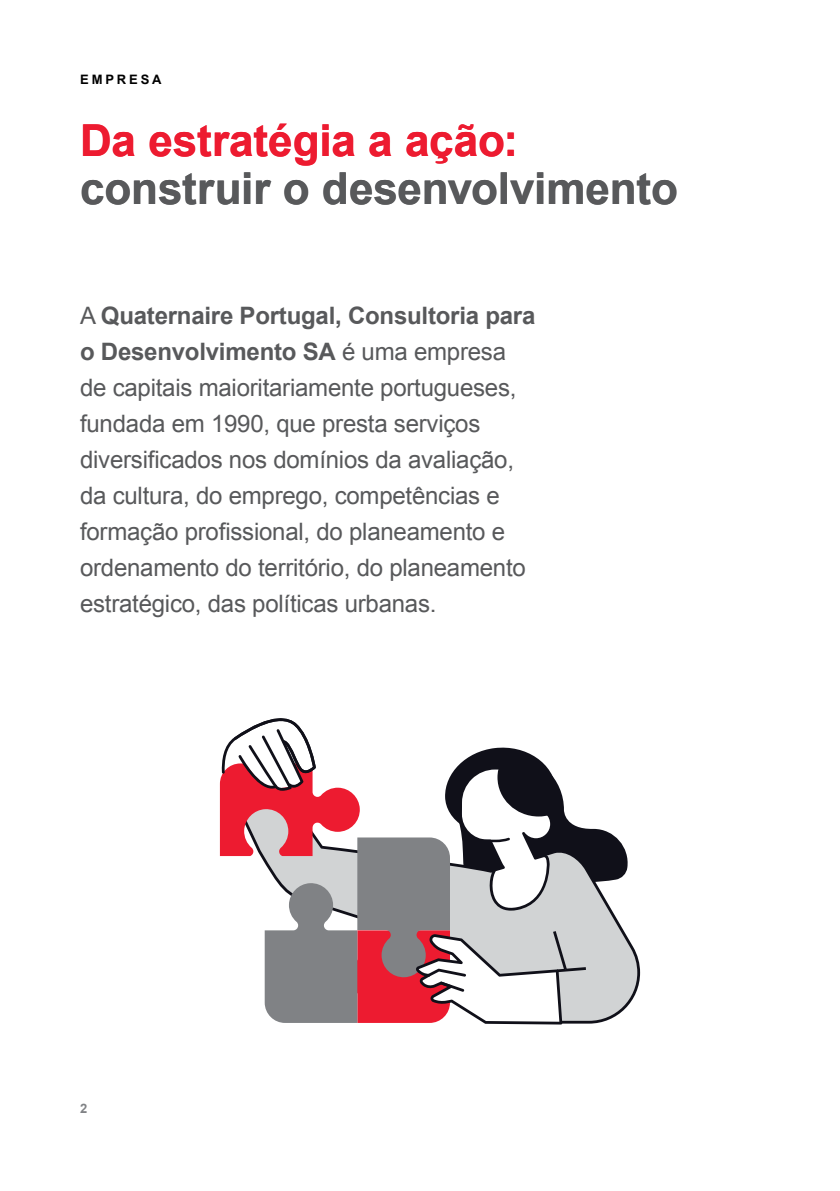
<style>
.page{position:relative;width:840px;height:1191px;background:#fff}
.page>*{position:absolute;margin:0;border:0;box-sizing:border-box;transform-origin:0 0}
.t1{font:700 44px "Arial";letter-spacing:-.005em;color:#58595b}
.t2{font:700 44px "Arial";color:#ed1b30}
.t3{font:24px/36px "Arial";letter-spacing:-.01em;color:#58595b}
.t4{font:700 13px "Arial";letter-spacing:.22em;color:#000}
.t5{font:700 13px "Arial";color:#808285}
.s1{font-weight:700}
</style>
<div class="page">
<svg style="left:629px;top:940px;width:10px;height:64px"></svg>
<svg style="left:219px;top:718px;width:410px;height:306px"></svg>
<p class="t4" style="left:80px;top:72px;width:83px">EMPRESA</p>
<h1 class="t2" style="left:80px;top:116px;width:439px">Da estratégia a ação:</h1>
<h1 class="t1" style="left:80px;top:164px;width:599px">construir o desenvolvimento</h1>
<p class="t3" style="left:80px;top:298px;width:456px">A <span class="s1">Quaternaire Portugal, Consultoria para o Desenvolvimento SA</span> é uma empresa de capitais maioritariamente portugueses, fundada em 1990, que presta serviços diversificados nos domínios da avaliação, da cultura, do emprego, competências e formação profissional, do planeamento e ordenamento do território, do planeamento estratégico, das políticas urbanas.</p>
<p class="t5" style="left:80px;top:1101px;width:9px">2</p>
</div>
